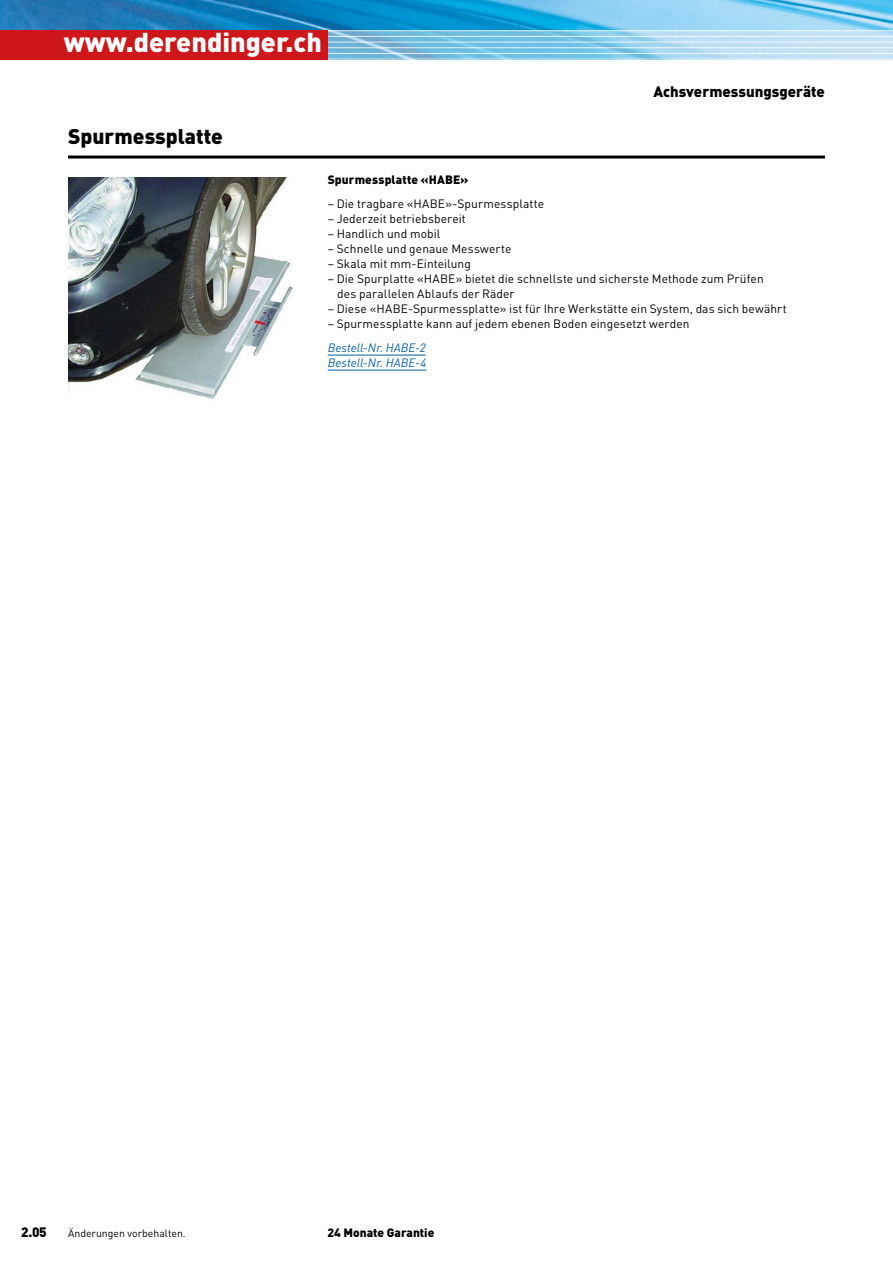
<style>
.page{position:relative;width:893px;height:1263px;background:#fff}
.page>*{position:absolute;margin:0;border:0;box-sizing:border-box;transform-origin:0 0}
.t1{font:900 27px "DINOT";color:#fff}
.t2{font:900 21px "DINOT";color:#000}
.t3{font:900 15px "DINOT";color:#000}
.t4{font:900 13.5px "DINOT";color:#000}
.t5{font:12px/15px "DINOT";letter-spacing:.005em;color:#000}
.t6{font:900 12px "DINOT";letter-spacing:.005em;color:#000}
.t7{font:italic 12px/15px "DINOT";letter-spacing:.005em;color:#005d9f}
.t8{font:10.5px "DINOT";color:#000}
</style>
<div class="page">
<img style="left:0;top:0;width:893px;height:30px">
<svg style="left:327px;top:31px;width:565px;height:28px;background:#99cfe9"></svg>
<hr style="left:0;top:36px;width:893px;height:1px;background:#fff">
<hr style="left:0;top:47px;width:893px;height:1px;background:#fff">
<hr style="left:0;top:42px;width:893px;height:1px;background:#fff">
<hr style="left:0;top:53px;width:893px;height:1px;background:#fff">
<div style="left:0;top:30px;width:327px;height:30px;background:#cd171a"></div>
<svg style="left:892px;top:30px;width:1px;height:30px"></svg>
<hr style="left:328px;top:355px;width:98px;height:1px;background:#005d9f">
<hr style="left:328px;top:370px;width:98px;height:1px;background:#005d9f">
<img style="left:68px;top:177px;width:225px;height:222px">
<hr style="left:68px;top:156px;width:757px;height:3px;background:#000">
<h1 class="t1" style="left:64px;top:24px;width:260px">www.derendinger.ch</h1>
<h2 class="t2" style="left:68px;top:122px;width:156px">Spurmessplatte</h2>
<p class="t3" style="left:653px;top:81px;width:173px">Achsvermessungsgeräte</p>
<p class="t6" style="left:328px;top:172px;width:142px">Spurmessplatte «HABE»</p>
<p class="t5" style="left:328px;top:196px;width:218px">– Die tragbare «HABE»-Spurmessplatte</p>
<p class="t5" style="left:328px;top:211px;width:140px">– Jederzeit betriebsbereit</p>
<p class="t5" style="left:328px;top:226px;width:114px">– Handlich und mobil</p>
<p class="t5" style="left:328px;top:241px;width:185px">– Schnelle und genaue Messwerte</p>
<p class="t5" style="left:328px;top:256px;width:145px">– Skala mit mm-Einteilung</p>
<p class="t5" style="left:337px;top:271px;width:428px;text-indent:-10px">– Die Spurplatte «HABE» bietet die schnellste und sicherste Methode zum Prüfen des parallelen Ablaufs der Räder</p>
<p class="t5" style="left:328px;top:301px;width:461px">– Diese «HABE-Spurmessplatte» ist für Ihre Werkstätte ein System, das sich bewährt</p>
<p class="t5" style="left:328px;top:316px;width:363px">– Spurmessplatte kann auf jedem ebenen Boden eingesetzt werden</p>
<p class="t7" style="left:328px;top:340px;width:100px">Bestell-Nr. HABE-2<br>Bestell-Nr. HABE-4</p>
<p class="t4" style="left:21px;top:1223px;width:27px">2.05</p>
<p class="t8" style="left:68px;top:1226px;width:119px">Änderungen vorbehalten.</p>
<p class="t6" style="left:327px;top:1225px;width:109px">24 Monate Garantie</p>
</div>
